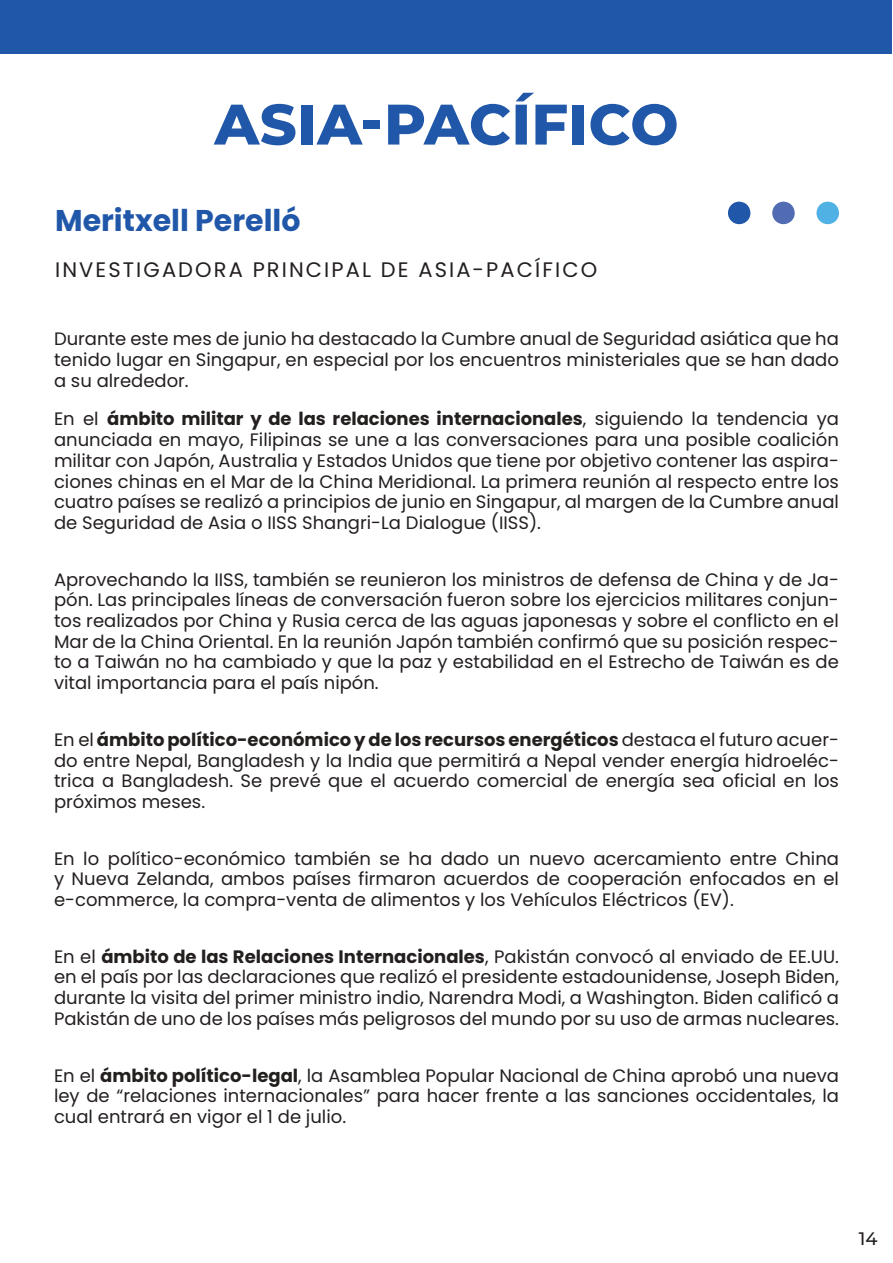
<style>
.page{position:relative;width:893px;height:1263px;background:#fff}
.page>*{position:absolute;margin:0;border:0;box-sizing:border-box;transform-origin:0 0}
.t1{font:800 57px "Montserrat";letter-spacing:.01em;color:#2057a9}
.t2{font:700 30px "Poppins";color:#2057a9}
.t3{font:21px "Poppins";letter-spacing:.1em;color:#241f1f}
.t4{font:18px/20.7px "Poppins";color:#241f1f;text-align:justify}
.t5{font:500 18px "Montserrat";color:#241f1f}
.s1{font-weight:700}
</style>
<div class="page">
<div style="left:728px;top:202px;width:23px;height:22px;background:#2057a9;border-radius:50%"></div>
<div style="left:772px;top:202px;width:23px;height:22px;background:#526cb4;border-radius:50%"></div>
<div style="left:816px;top:202px;width:23px;height:22px;background:#4fb1e4;border-radius:50%"></div>
<div style="left:1px;top:1px;width:891px;height:53px;background:#2057a9"></div>
<h1 class="t1" style="left:214px;top:83px;width:466px">ASIA-PACÍFICO</h1>
<h2 class="t2" style="left:55px;top:203px;width:247px">Meritxell Perelló</h2>
<p class="t3" style="left:55px;top:258px;width:544px">INVESTIGADORA PRINCIPAL DE ASIA-PACÍFICO</p>
<p class="t4" style="left:54px;top:329px;width:786px">Durante este mes de junio ha destacado la Cumbre anual de Seguridad asiática que ha tenido lugar en Singapur, en especial por los encuentros ministeriales que se han dado a su alrededor.</p>
<p class="t4" style="left:54px;top:409px;width:786px">En el <span class="s1">ámbito militar y de las relaciones internacionales</span>, siguiendo la tendencia ya anunciada en mayo, Filipinas se une a las conversaciones para una posible coalición militar con Japón, Australia y Estados Unidos que tiene por objetivo contener las aspira&shy;ciones chinas en el Mar de la China Meridional. La primera reunión al respecto entre los cuatro países se realizó a principios de junio en Singapur, al margen de la Cumbre anual de Seguridad de Asia o IISS Shangri-La Dialogue (IISS).</p>
<p class="t4" style="left:54px;top:569px;width:786px">Aprovechando la IISS, también se reunieron los ministros de defensa de China y de Ja&shy;pón. Las principales líneas de conversación fueron sobre los ejercicios militares conjun&shy;tos realizados por China y Rusia cerca de las aguas japonesas y sobre el conflicto en el Mar de la China Oriental. En la reunión Japón también confirmó que su posición respec&shy;to a Taiwán no ha cambiado y que la paz y estabilidad en el Estrecho de Taiwán es de vital importancia para el país nipón.</p>
<p class="t4" style="left:54px;top:729px;width:786px">En el <span class="s1">ámbito político-económico y de los recursos energéticos</span> destaca el futuro acuer&shy;do entre Nepal, Bangladesh y la India que permitirá a Nepal vender energía hidroeléc&shy;trica a Bangladesh. Se prevé que el acuerdo comercial de energía sea oficial en los próximos meses.</p>
<p class="t4" style="left:54px;top:848px;width:786px">En lo político-económico también se ha dado un nuevo acercamiento entre China y Nueva Zelanda, ambos países firmaron acuerdos de cooperación enfocados en el e-commerce, la compra-venta de alimentos y los Vehículos Eléctricos (EV).</p>
<p class="t4" style="left:54px;top:946px;width:786px">En el <span class="s1">ámbito de las Relaciones Internacionales</span>, Pakistán convocó al enviado de EE.UU. en el país por las declaraciones que realizó el presidente estadounidense, Joseph Biden, durante la visita del primer ministro indio, Narendra Modi, a Washington. Biden calificó a Pakistán de uno de los países más peligrosos del mundo por su uso de armas nucleares.</p>
<p class="t4" style="left:54px;top:1065px;width:786px">En el <span class="s1">ámbito político-legal</span>, la Asamblea Popular Nacional de China aprobó una nueva ley de “relaciones internacionales” para hacer frente a las sanciones occidentales, la cual entrará en vigor el 1 de julio.</p>
<p class="t5" style="left:859px;top:1226px;width:20px">14</p>
</div>
